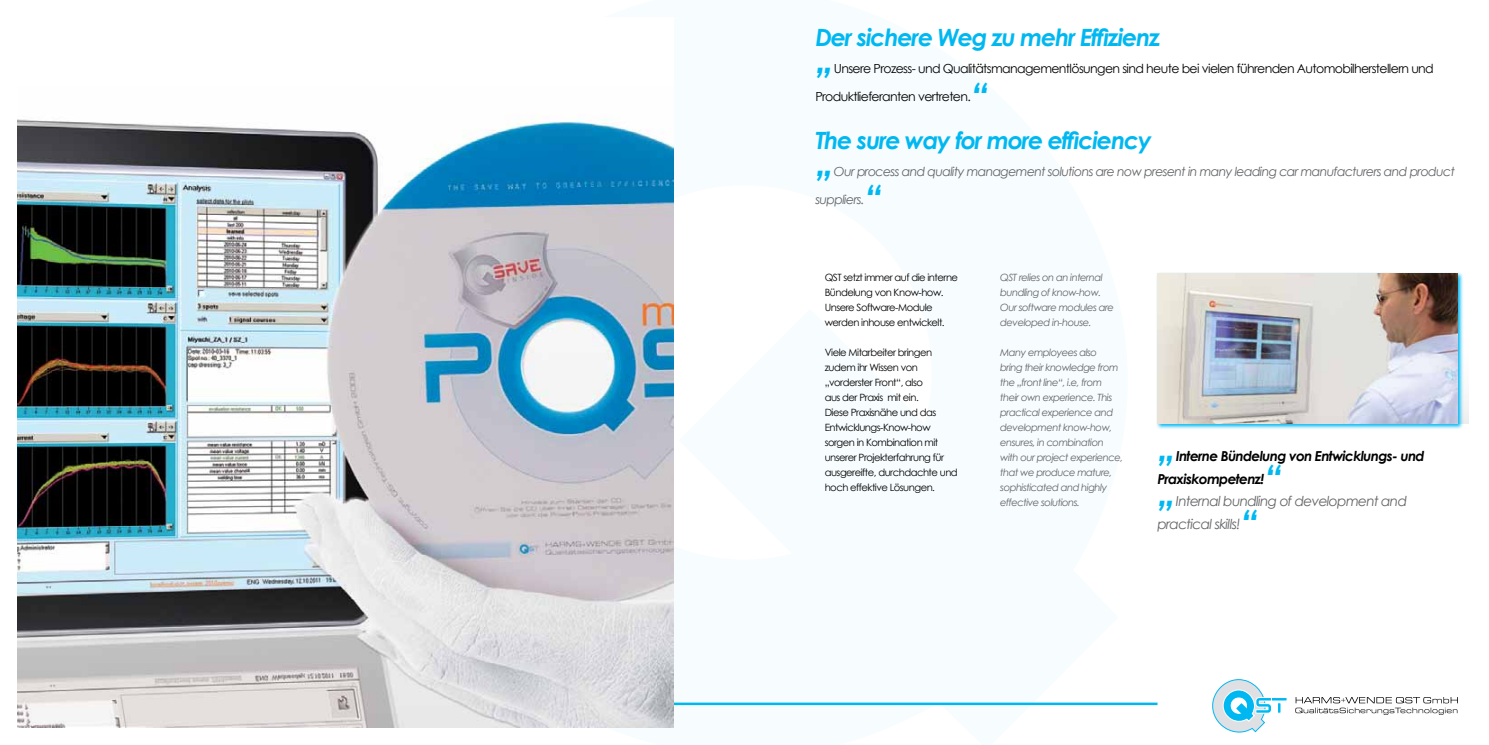
<style>
.page{position:relative;width:1489px;height:745px;background:#fff}
.page>*{position:absolute;margin:0;border:0;box-sizing:border-box;transform-origin:0 0}
.t1{font:italic 700 37.5px "Century Gothic";color:#00b8f1}
.t2{font:italic 700 23.75px "Century Gothic";letter-spacing:-.05em;color:#00b8f1}
.t3{font:italic 700 13.75px/22.5px "Century Gothic";letter-spacing:-.05em;color:#000}
.t4{font:italic 13.75px/22.5px "Century Gothic";letter-spacing:-.05em;color:#636466}
.t5{font:12.5px "Century Gothic";letter-spacing:-.05em;color:#000}
.t6{font:italic 12.5px "Century Gothic";letter-spacing:-.05em;color:#636466}
.t7{font:italic 10px/15px "Century Gothic";letter-spacing:-.05em;color:#636466}
.t8{font:10px/15px "Century Gothic";letter-spacing:-.05em;color:#000}
</style>
<div class="page">
<hr style="left:381px;top:702px;width:776px;height:2px;background:#00b8f1">
<svg style="left:1212px;top:679px;width:59px;height:53px"></svg>
<svg style="left:1277px;top:700px;width:9px;height:13px"></svg>
<div style="left:1271px;top:697px;width:16px;height:3px;background:#00b8f1;border:1px solid #fff"></div>
<svg style="left:1295px;top:697px;width:162px;height:17px"></svg>
<svg style="left:1156px;top:272px;width:307px;height:157px;background:#9fdcf0"></svg>
<img style="left:1157px;top:273px;width:300px;height:150px">
<img style="left:18px;top:118px;width:655px;height:608px">
<h2 class="t2" style="left:815px;top:19px;width:346px">Der sichere Weg zu mehr Effizienz</h2>
<h1 class="t1" style="left:815px;top:31px;width:20px">„</h1>
<p class="t5" style="left:833px;top:60px;width:601px">Unsere Prozess- und Qualitätsmanagementlösungen sind heute bei vielen führenden Automobilherstellern und</p>
<p class="t5" style="left:815px;top:88px;width:157px">Produktlieferanten vertreten.</p>
<h1 class="t1" style="left:970px;top:68px;width:20px">“</h1>
<h2 class="t2" style="left:815px;top:122px;width:338px">The sure way for more efficiency</h2>
<h1 class="t1" style="left:815px;top:134px;width:20px">„</h1>
<p class="t6" style="left:833px;top:163px;width:622px">Our process and quality management solutions are now present in many leading car manufacturers and product</p>
<p class="t6" style="left:815px;top:190px;width:51px">suppliers.</p>
<h1 class="t1" style="left:863px;top:170px;width:20px">“</h1>
<p class="t8" style="left:824px;top:269px;width:135px">QST setzt immer auf die interne<br>Bündelung von Know-how.<br>Unsere Software-Module werden inhouse entwickelt.</p>
<p class="t8" style="left:824px;top:344px;width:135px">Viele Mitarbeiter bringen zudem ihr Wissen von „vorderster Front“, also<br>aus der Praxis mit ein.<br>Diese Praxisnähe und das<br>Entwicklungs-Know-how sorgen in Kombination mit unserer Projekterfahrung für ausgereifte, durchdachte und hoch effektive Lösungen.</p>
<p class="t7" style="left:1000px;top:269px;width:115px">QST relies on an internal bundling of know-how.<br>Our software modules are developed in-house.</p>
<p class="t7" style="left:1000px;top:344px;width:124px">Many employees also<br>bring their knowledge from the „front line“, i.e, from their own experience. This practical experience and development know-how, ensures, in combination with our project experience, that we produce mature, sophisticated and highly effective solutions.</p>
<h3 class="t3" style="left:1157px;top:444px;width:268px;text-indent:18px">Interne Bündelung von Entwicklungs- und<br>Praxiskompetenz!</h3>
<h1 class="t1" style="left:1157px;top:419px;width:20px">„</h1>
<h1 class="t1" style="left:1263px;top:450px;width:20px">“</h1>
<h3 class="t4" style="left:1157px;top:489px;width:251px;text-indent:18px">Internal bundling of development and practical skills!</h3>
<h1 class="t1" style="left:1157px;top:464px;width:20px">„</h1>
<h1 class="t1" style="left:1239px;top:495px;width:19px">“</h1>
</div>
